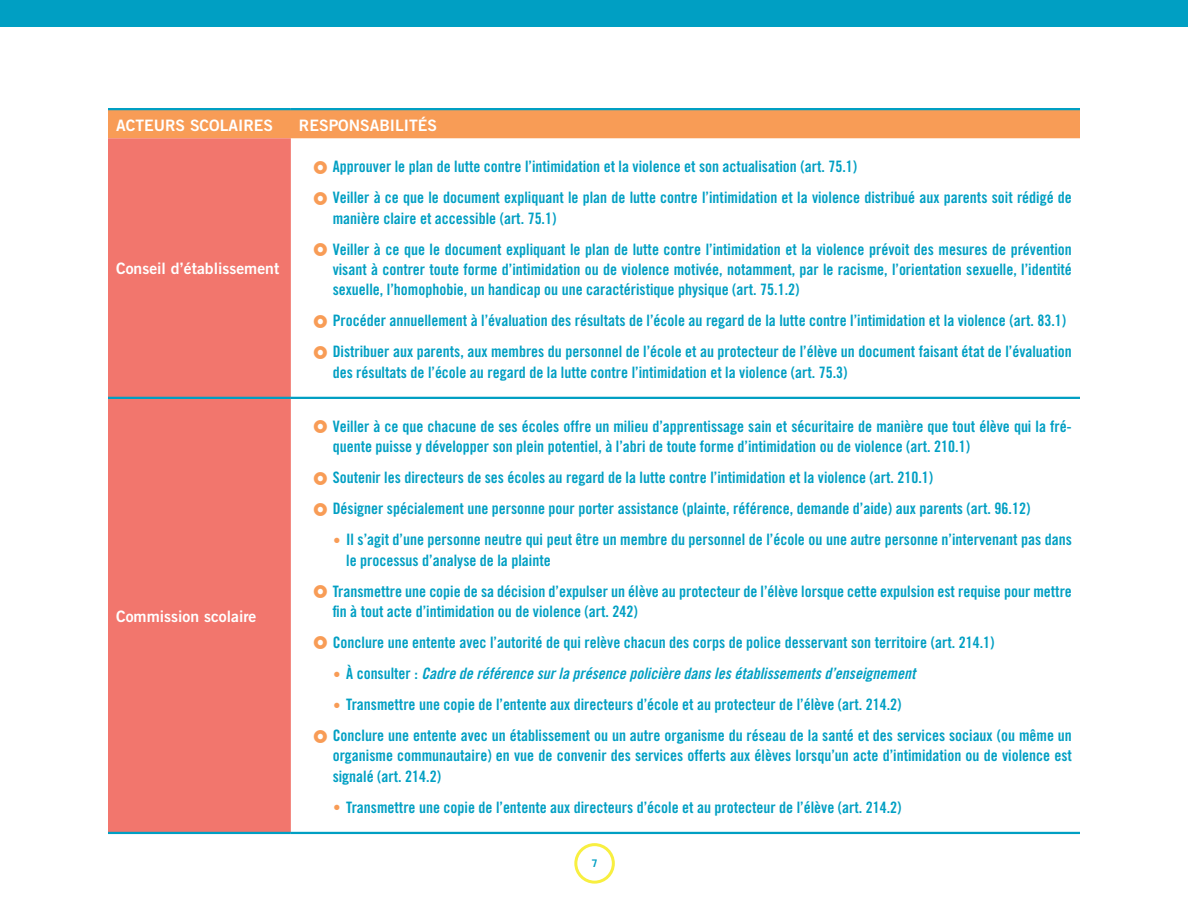
<style>
.page{position:relative;width:1188px;height:918px;background:#fff}
.page>*{position:absolute;margin:0;border:0;box-sizing:border-box;transform-origin:0 0}
.t1{font:15.75px/31px "Trade Gothic Bold Cond Twenty";color:#009fc3}
.t2{font:15.75px "Trade Gothic Bold Cond Twenty Obl";color:#009fc3}
.t3{font:15.75px "Trade Gothic Bold Two";color:#fff}
.t4{font:700 10.5px "Trade Gothic";color:#009fc3}
.s1{color:#f89c56}
.s2{font-family:"Trade Gothic Bold Cond Twenty"}
</style>
<div class="page">
<div style="left:108px;top:110px;width:972px;height:28px;background:#f89c56"></div>
<div style="left:108px;top:138px;width:183px;height:694px;background:#f2766d"></div>
<hr style="left:108px;top:397px;width:183px;height:2px;background:#009fc3">
<hr style="left:291px;top:397px;width:789px;height:2px;background:#009fc3">
<hr style="left:108px;top:832px;width:183px;height:2px;background:#009fc3">
<hr style="left:291px;top:832px;width:789px;height:2px;background:#009fc3">
<hr style="left:108px;top:108px;width:183px;height:2px;background:#009fc3">
<hr style="left:291px;top:108px;width:789px;height:2px;background:#009fc3">
<div style="left:0;top:0;width:1188px;height:27px;background:#009fc3"></div>
<div style="left:574px;top:843px;width:41px;height:41px;border:3px solid #f8ef40;border-radius:50%"></div>
<p class="t3" style="left:116px;top:119px;width:159px">ACTEURS SCOLAIRES</p>
<p class="t3" style="left:299px;top:119px;width:140px">RESPONSABILITÉS</p>
<p class="t3" style="left:116px;top:263px;width:165px">Conseil d’établissement</p>
<p class="t3" style="left:116px;top:610px;width:142px">Commission scolaire</p>
<p class="t1" style="left:333px;top:152px;width:741px">Approuver le plan de lutte contre l’intimidation et la violence et son actualisation (art. 75.1)<br>Veiller à ce que le document expliquant le plan de lutte contre l’intimidation et la violence distribué aux parents soit rédigé de</p>
<p class="t1" style="left:333px;top:204px;width:741px">manière claire et accessible (art. 75.1)<br>Veiller à ce que le document expliquant le plan de lutte contre l’intimidation et la violence prévoit des mesures de prévention</p>
<p class="t1" style="left:333px;top:260px;width:741px;line-height:20.2px">visant à contrer toute forme d’intimidation ou de violence motivée, notamment, par le racisme, l’orientation sexuelle, l’identité sexuelle, l’homophobie, un handicap ou une caractéristique physique (art. 75.1.2)</p>
<p class="t1" style="left:333px;top:306px;width:741px">Procéder annuellement à l’évaluation des résultats de l’école au regard de la lutte contre l’intimidation et la violence (art. 83.1)<br>Distribuer aux parents, aux membres du personnel de l’école et au protecteur de l’élève un document faisant état de l’évaluation</p>
<p class="t1" style="left:333px;top:358px;width:516px">des résultats de l’école au regard de la lutte contre l’intimidation et la violence (art. 75.3)</p>
<p class="t1" style="left:333px;top:417px;width:741px;line-height:20.2px">Veiller à ce que chacune de ses écoles offre un milieu d’apprentissage sain et sécuritaire de manière que tout élève qui la fré&shy;quente puisse y développer son plein potentiel, à l’abri de toute forme d’intimidation ou de violence (art. 210.1)</p>
<p class="t1" style="left:333px;top:463px;width:699px">Soutenir les directeurs de ses écoles au regard de la lutte contre l’intimidation et la violence (art. 210.1)<br>Désigner spécialement une personne pour porter assistance (plainte, référence, demande d’aide) aux parents (art. 96.12)</p>
<p class="t1" style="left:346px;top:531px;width:727px;line-height:20.2px;text-indent:-13px"><span class="s1">•</span> Il s’agit d’une personne neutre qui peut être un membre du personnel de l’école ou une autre personne n’intervenant pas dans le processus d’analyse de la plainte</p>
<p class="t1" style="left:333px;top:582px;width:741px;line-height:20.2px">Transmettre une copie de sa décision d’expulser un élève au protecteur de l’élève lorsque cette expulsion est requise pour mettre fin à tout acte d’intimidation ou de violence (art. 242)</p>
<p class="t1" style="left:333px;top:628px;width:663px">Conclure une entente avec l’autorité de qui relève chacun des corps de police desservant son territoire (art. 214.1)</p>
<p class="t2" style="left:333px;top:667px;width:584px"><span class="s1">•</span> <span class="s2">À consulter :</span> Cadre de référence sur la présence policière dans les établissements d’enseignement</p>
<p class="t1" style="left:333px;top:690px;width:741px"><span class="s1">•</span> Transmettre une copie de l’entente aux directeurs d’école et au protecteur de l’élève (art. 214.2)<br>Conclure une entente avec un établissement ou un autre organisme du réseau de la santé et des services sociaux (ou même un</p>
<p class="t1" style="left:333px;top:747px;width:741px;line-height:20.2px">organisme communautaire) en vue de convenir des services offerts aux élèves lorsqu’un acte d’intimidation ou de violence est signalé (art. 214.2)</p>
<p class="t1" style="left:333px;top:793px;width:570px"><span class="s1">•</span> Transmettre une copie de l’entente aux directeurs d’école et au protecteur de l’élève (art. 214.2)</p>
<p class="t4" style="left:592px;top:857px;width:7px">7</p>
</div>
